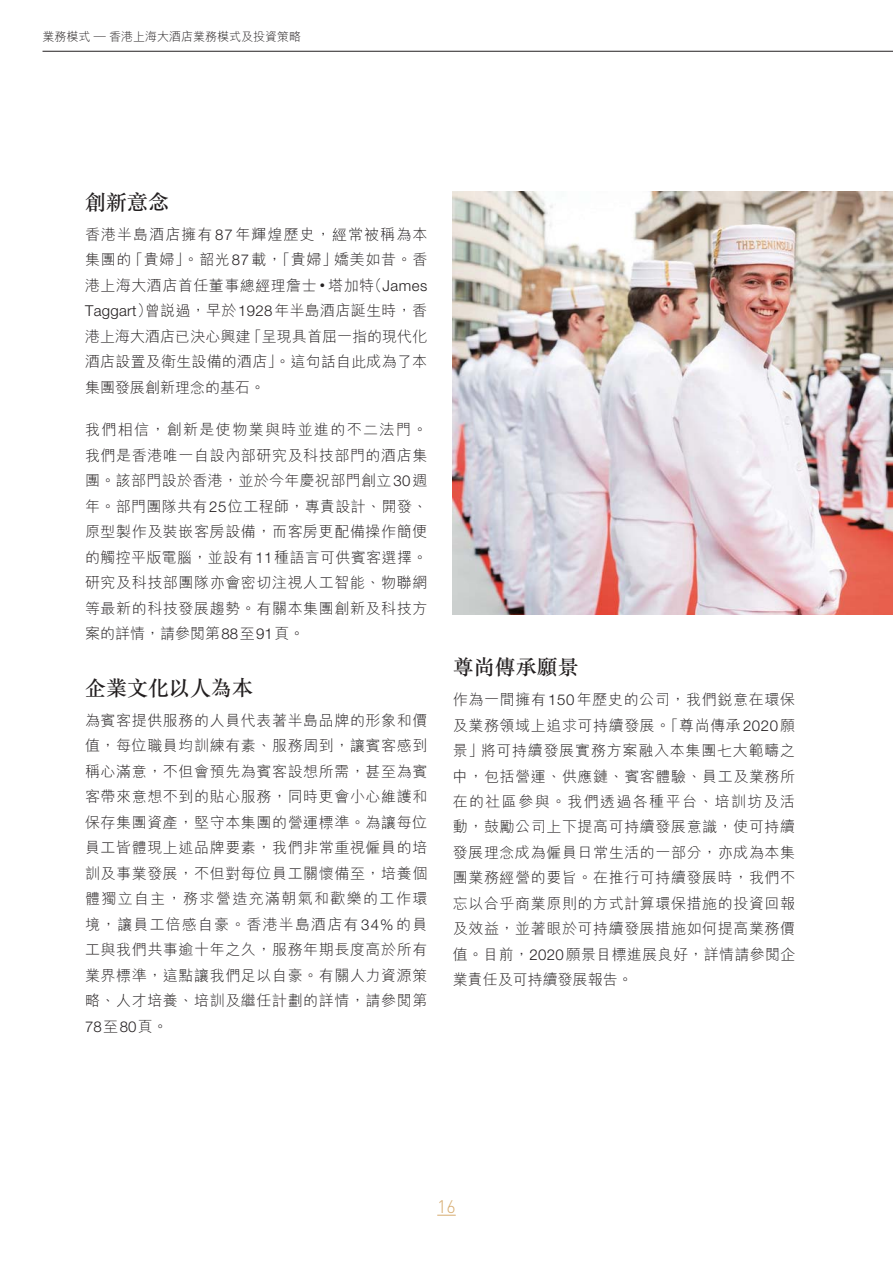
<style>
.page{position:relative;width:893px;height:1263px;background:#fff}
.page>*{position:absolute;margin:0;border:0;box-sizing:border-box;transform-origin:0 0}
.t1{font:21px "M Sung HK Medium E Ten B5 H";color:#231f20}
.t2{font:300 18px "DIN";color:#d7ac70}
.t3{font:15px/25.5px "M Hei HK Light E Ten B5 H";letter-spacing:.04em;color:#231f20;text-align:justify}
.t4{font:300 15px "Helvetica Neue";color:#231f20}
.t5{font:12px "M Hei HK Light E Ten B5 H";color:#231f20}
.s1{font-family:"Helvetica Neue";font-weight:300}
.s2{font-family:"M Hei HK Light E Ten B5 H";font-weight:400}
</style>
<div class="page">
<img style="left:453px;top:192px;width:439px;height:422px">
<hr style="left:43px;top:51px;width:849px;height:1px;background:#231f20">
<svg style="left:437px;top:1215px;width:19px;height:1px"></svg>
<p class="t5" style="left:43px;top:32px;width:260px">業務模式 — 香港上海大酒店業務模式及投資策略</p>
<h1 class="t1" style="left:85px;top:194px;width:85px">創新意念</h1>
<p class="t3" style="left:85px;top:224px;width:344px">香港半島酒店擁有<span class="s1">87</span>年輝煌歷史，經常被稱為本集團的「貴婦」。韶光<span class="s1">87</span>載，「貴婦」嬌美如昔。香港上海大酒店首任董事總經理詹士 塔加特（<span class="s1">James Taggart</span>）曾說過，早於<span class="s1">1928</span>年半島酒店誕生時，香港上海大酒店已決心興建「呈現具首屈一指的現代化酒店設置及衛生設備的酒店」。這句話自此成為了本集團發展創新理念的基石。</p>
<p class="t3" style="left:85px;top:419px;width:344px">我們相信，創新是使物業與時並進的不二法門。我們是香港唯一自設內部研究及科技部門的酒店集團。該部門設於香港，並於今年慶祝部門創立<span class="s1">30</span>週年。部門團隊共有<span class="s1">25</span>位工程師，專責設計、開發、原型製作及裝嵌客房設備，而客房更配備操作簡便的觸控平版電腦，並設有<span class="s1">11</span>種語言可供賓客選擇。研究及科技部團隊亦會密切注視人工智能、物聯網等最新的科技發展趨勢。有關本集團創新及科技方案的詳情，請參閱第<span class="s1">88</span>至<span class="s1">91</span>頁。</p>
<h1 class="t1" style="left:85px;top:680px;width:169px">企業文化以人為本</h1>
<p class="t3" style="left:85px;top:709px;width:344px">為賓客提供服務的人員代表著半島品牌的形象和價值，每位職員均訓練有素、服務周到，讓賓客感到稱心滿意，不但會預先為賓客設想所需，甚至為賓客帶來意想不到的貼心服務，同時更會小心維護和保存集團資產，堅守本集團的營運標準。為讓每位員工皆體現上述品牌要素，我們非常重視僱員的培訓及事業發展，不但對每位員工關懷備至，培養個體獨立自主，務求營造充滿朝氣和歡樂的工作環境，讓員工倍感自豪。香港半島酒店有<span class="s1">34%</span>的員工與我們共事逾十年之久，服務年期長度高於所有業界標準，這點讓我們足以自豪。有關人力資源策略、人才培養、培訓及繼任計劃的詳情，請參閱第</p>
<p class="t4" style="left:85px;top:1021px;width:84px">78<span class="s2">至</span>80<span class="s2">頁。</span></p>
<h1 class="t1" style="left:453px;top:660px;width:127px">尊尚傳承願景</h1>
<p class="t3" style="left:453px;top:689px;width:344px">作為一間擁有<span class="s1">150</span>年歷史的公司，我們銳意在環保及業務領域上追求可持續發展。「尊尚傳承<span class="s1">2020</span>願景」將可持續發展實務方案融入本集團七大範疇之中，包括營運、供應鏈、賓客體驗、員工及業務所在的社區參與。我們透過各種平台、培訓坊及活動，鼓勵公司上下提高可持續發展意識，使可持續發展理念成為僱員日常生活的一部分，亦成為本集團業務經營的要旨。在推行可持續發展時，我們不忘以合乎商業原則的方式計算環保措施的投資回報及效益，並著眼於可持續發展措施如何提高業務價值。目前，<span class="s1">2020</span>願景目標進展良好，詳情請參閱企業責任及可持續發展報告。</p>
<p class="t2" style="left:437px;top:1195px;width:20px">16</p>
</div>
